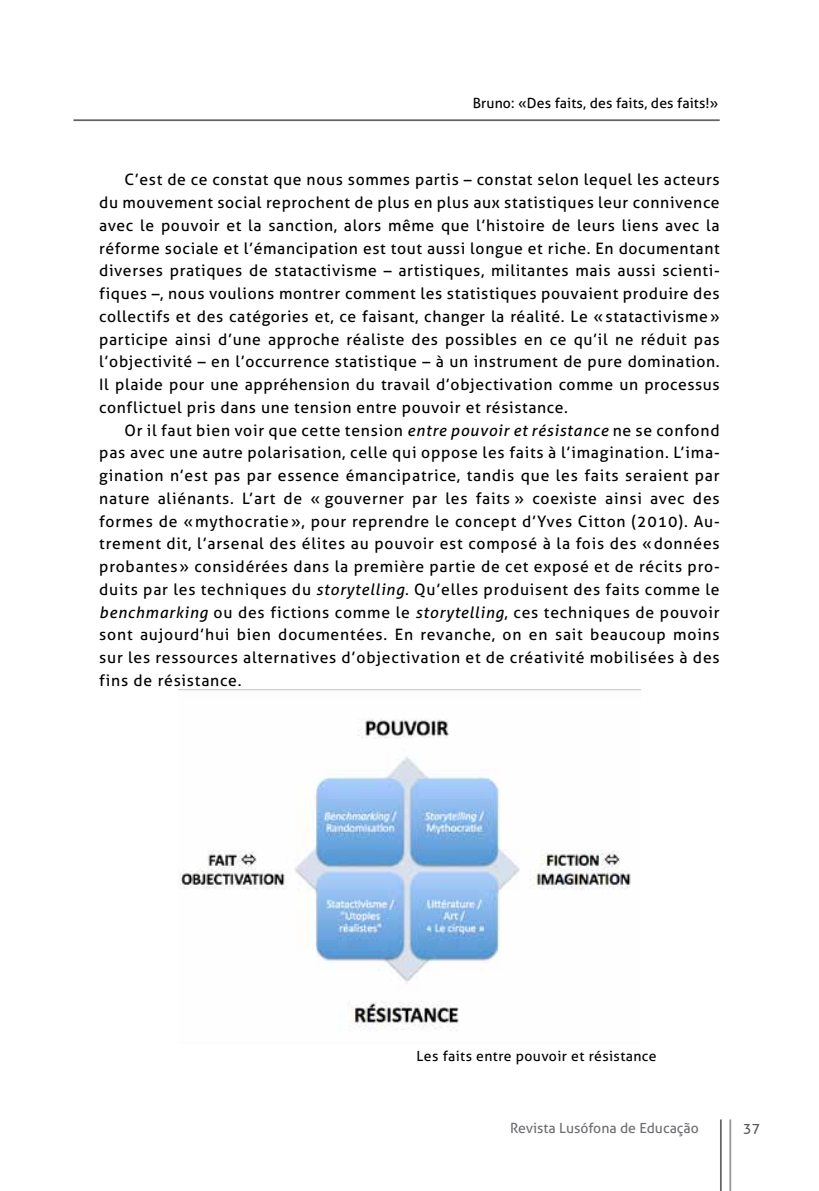
<style>
.page{position:relative;width:819px;height:1191px;background:#fff}
.page>*{position:absolute;margin:0;border:0;box-sizing:border-box;transform-origin:0 0}
.t1{font:15.75px/22.8px "Aller";letter-spacing:.04em;color:#000;text-align:justify}
.t2{font:14px "Aller";letter-spacing:.015em;color:#000}
.t3{font:14px "Aller";color:#6d6e71}
.t4{font:14px "Aller";color:#58595b}
.s1{font-style:italic}
</style>
<div class="page">
<hr style="left:729px;top:1119px;width:2px;height:72px;background:#939598">
<hr style="left:720px;top:1119px;width:1px;height:72px;background:#636466">
<hr style="left:73px;top:119px;width:646px;height:2px;background:#636466">
<img style="left:179px;top:690px;width:461px;height:341px">
<p class="t2" style="left:472px;top:94px;width:247px">Bruno: «Des faits, des faits, des faits!»</p>
<p class="t1" style="left:99px;top:168px;width:622px;text-indent:25px">C’est de ce constat que nous sommes partis – constat selon lequel les acteurs du mouvement social reprochent de plus en plus aux statistiques leur connivence avec le pouvoir et la sanction, alors même que l’histoire de leurs liens avec la réforme sociale et l’émancipation est tout aussi longue et riche. En documentant diverses pratiques de statactivisme – artistiques, militantes mais aussi scienti&shy;fiques –, nous voulions montrer comment les statistiques pouvaient produire des collectifs et des catégories et, ce faisant, changer la réalité. Le « statactivisme » participe ainsi d’une approche réaliste des possibles en ce qu’il ne réduit pas l’objectivité – en l’occurrence statistique – à un instrument de pure domination.<br>Il plaide pour une appréhension du travail d’objectivation comme un processus conflictuel pris dans une tension entre pouvoir et résistance.</p>
<p class="t1" style="left:99px;top:418px;width:622px;text-indent:25px">Or il faut bien voir que cette tension <span class="s1">entre pouvoir et résistance</span> ne se confond pas avec une autre polarisation, celle qui oppose les faits à l’imagination. L’ima&shy;gination n’est pas par essence émancipatrice, tandis que les faits seraient par nature aliénants. L’art de « gouverner par les faits » coexiste ainsi avec des formes de « mythocratie », pour reprendre le concept d’Yves Citton (2010). Au&shy;trement dit, l’arsenal des élites au pouvoir est composé à la fois des « données probantes » considérées dans la première partie de cet exposé et de récits pro&shy;duits par les techniques du <span class="s1">storytelling</span>. Qu’elles produisent des faits comme le <span class="s1">benchmarking</span> ou des fictions comme le <span class="s1">storytelling</span>, ces techniques de pouvoir sont aujourd’hui bien documentées. En revanche, on en sait beaucoup moins sur les ressources alternatives d’objectivation et de créativité mobilisées à des fins de résistance.</p>
<p class="t2" style="left:416px;top:1047px;width:241px">Les faits entre pouvoir et résistance</p>
<p class="t3" style="left:510px;top:1119px;width:190px">Revista Lusófona de Educação</p>
<p class="t4" style="left:743px;top:1120px;width:18px">37</p>
</div>
